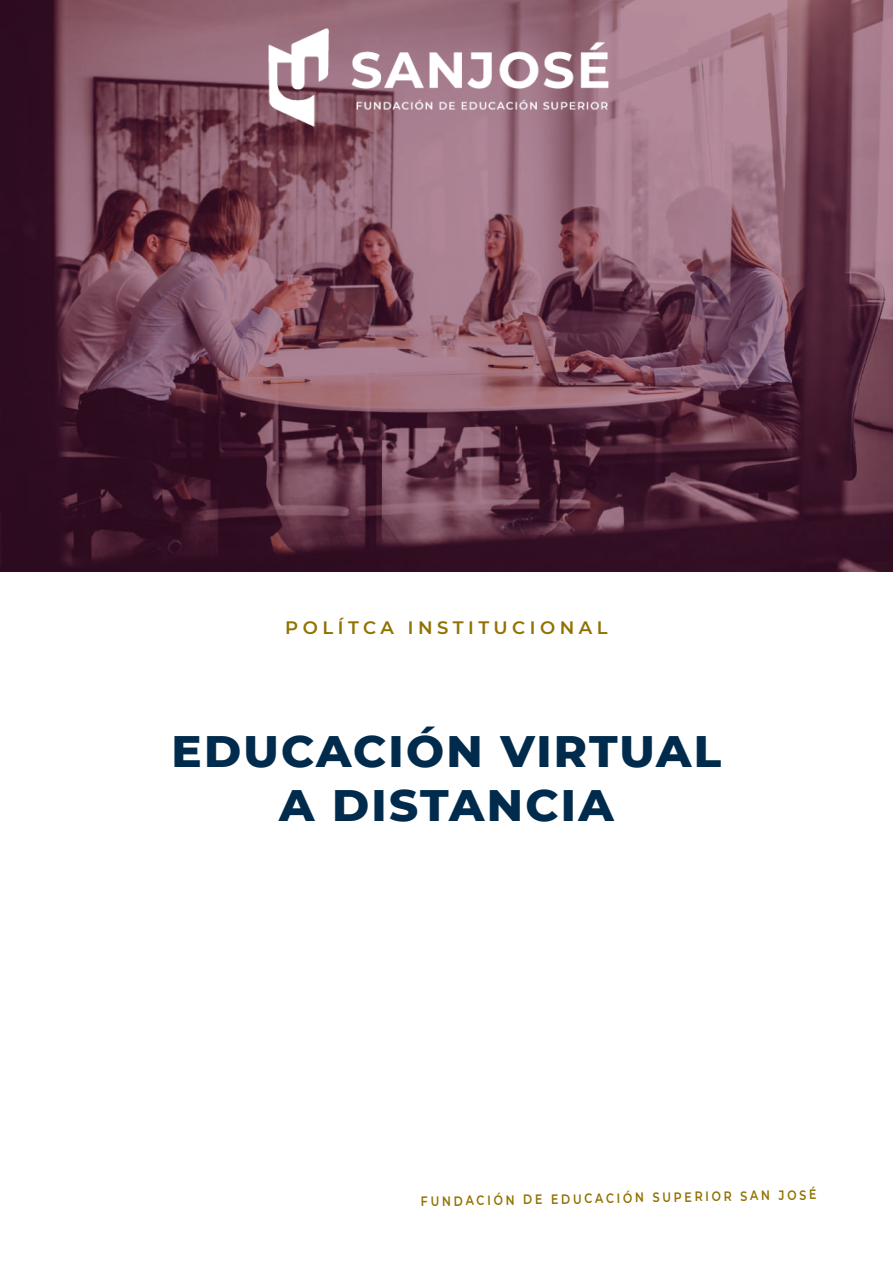
<style>
.page{position:relative;width:893px;height:1263px;background:#fff}
.page>*{position:absolute;margin:0;border:0;box-sizing:border-box;transform-origin:0 0}
.t1{font:800 45px/54px "Montserrat";letter-spacing:.05em;color:#002b4c;text-align:center}
.t2{font:600 18px "Montserrat";letter-spacing:.25em;color:#927100}
.t3{font:600 13.5px "Montserrat";color:#927100;scale:.82 1}
</style>
<div class="page">
<img style="left:1px;top:0;width:891px;height:571px">
<img style="left:249px;top:0;width:378px;height:153px">
<h2 class="t2" style="left:285px;top:614px;width:324px">POLÍTCA INSTITUCIONAL</h2>
<h1 class="t1" style="left:172px;top:721px;width:551px">EDUCACIÓN VIRTUAL<br>A DISTANCIA</h1>
<p class="t3" style="left:421px;top:1192px;width:484px;rotate:-1deg">FUNDACIÓN DE EDUCACIÓN SUPERIOR SAN JOSÉ</p>
</div>
